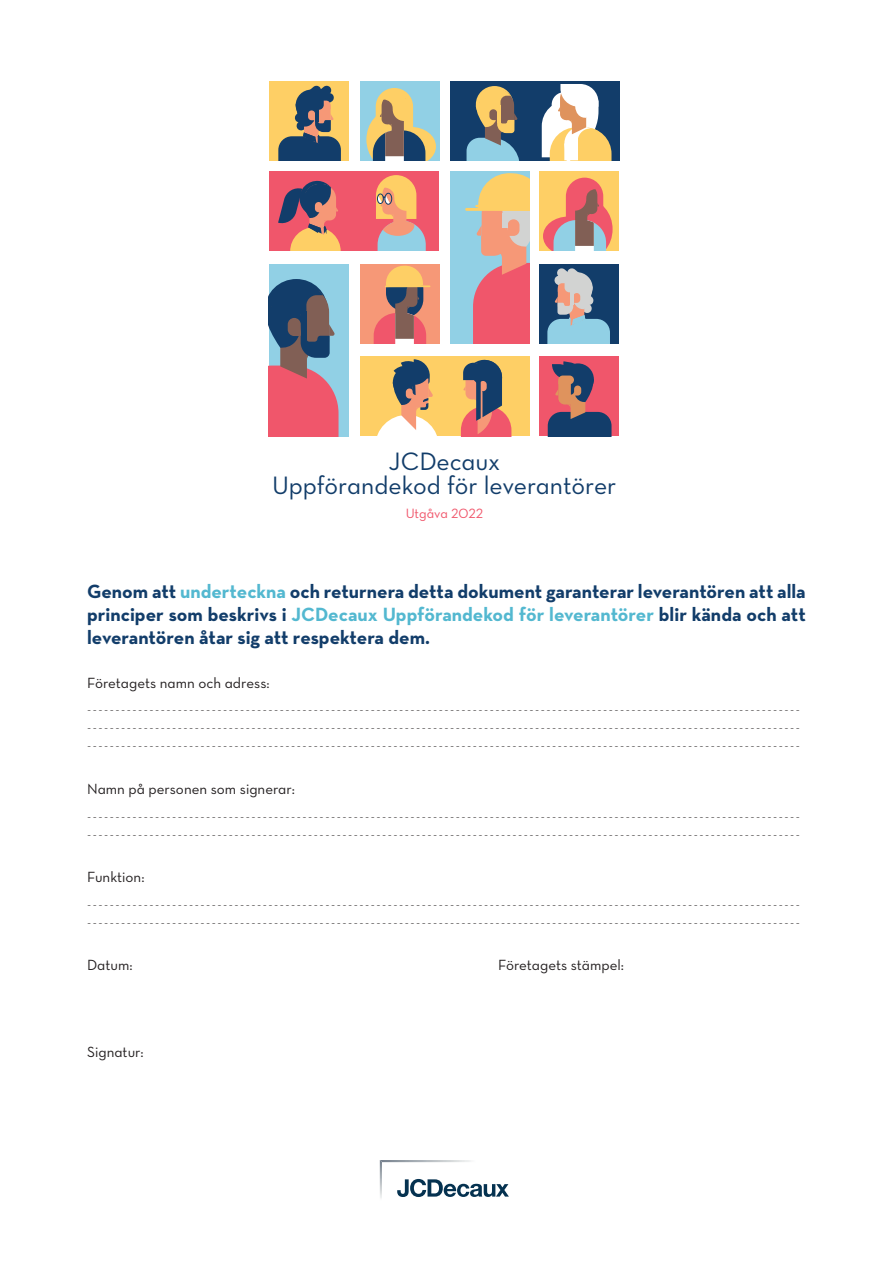
<style>
.page{position:relative;width:893px;height:1263px;background:#fff}
.page>*{position:absolute;margin:0;border:0;box-sizing:border-box;transform-origin:0 0}
.t1{font:25.65px/23.9px "Neutra Text Book Alt";color:#123d6a;text-align:center}
.t2{font:700 19.5px/23.4px "Neutra Text";color:#123d6a;text-align:justify}
.t3{font:300 15px/18px "Neutra Text";color:#231f20}
.t4{font:15px "Neutra Text Book Alt";color:#231f20}
.t5{font:13.65px "Neutra Text Book Alt";color:#f0566b}
.s1{color:#53b8d0}
</style>
<div class="page">
<div style="left:270px;top:171px;width:169px;height:80px;background:#f0566b"></div>
<div style="left:450px;top:171px;width:79px;height:173px;background:#91d0e5"></div>
<div style="left:539px;top:264px;width:80px;height:79px;background:#123d6a"></div>
<div style="left:360px;top:264px;width:79px;height:79px;background:#f69877"></div>
<svg style="left:278px;top:180px;width:63px;height:71px"></svg>
<svg style="left:376px;top:175px;width:50px;height:76px"></svg>
<svg style="left:547px;top:268px;width:63px;height:75px"></svg>
<div style="left:540px;top:171px;width:79px;height:80px;background:#fecf65"></div>
<svg style="left:543px;top:178px;width:70px;height:73px"></svg>
<div style="left:270px;top:81px;width:79px;height:80px;background:#fecf65"></div>
<svg style="left:278px;top:85px;width:63px;height:76px"></svg>
<div style="left:360px;top:81px;width:79px;height:80px;background:#91d0e5"></div>
<svg style="left:366px;top:88px;width:70px;height:73px"></svg>
<svg style="left:465px;top:173px;width:64px;height:171px"></svg>
<div style="left:269px;top:264px;width:79px;height:173px;background:#91d0e5"></div>
<div style="left:539px;top:357px;width:80px;height:79px;background:#f0566b"></div>
<svg style="left:548px;top:361px;width:63px;height:75px"></svg>
<div style="left:450px;top:81px;width:170px;height:79px;background:#123d6a"></div>
<svg style="left:542px;top:84px;width:69px;height:76px"></svg>
<svg style="left:467px;top:86px;width:52px;height:74px"></svg>
<svg style="left:269px;top:279px;width:69px;height:157px"></svg>
<div style="left:360px;top:357px;width:169px;height:79px;background:#fecf65"></div>
<svg style="left:461px;top:359px;width:50px;height:77px"></svg>
<svg style="left:377px;top:359px;width:60px;height:77px"></svg>
<svg style="left:374px;top:265px;width:52px;height:78px"></svg>
<hr style="left:385px;top:285px;width:45px;height:2px;background:#fecf65">
<svg style="left:397px;top:1179px;width:112px;height:18px"></svg>
<h1 class="t1" style="left:272px;top:449px;width:346px">JCDecaux<br>Uppförandekod för leverantörer</h1>
<p class="t5" style="left:406px;top:505px;width:79px">Utgåva 2022</p>
<h2 class="t2" style="left:87px;top:579px;width:720px">Genom att <span class="s1">underteckna</span> och returnera detta dokument garanterar leverantören att alla principer som beskrivs i <span class="s1">JCDecaux Uppförandekod för leverantörer</span> blir kända och att leverantören åtar sig att respektera dem.</h2>
<p class="t4" style="left:87px;top:674px;width:184px">Företagets namn och adress:</p>
<p class="t3" style="left:87px;top:700px;width:714px;text-align:justify">------------------------------------------------------------------------------------------------------------------------------ ------------------------------------------------------------------------------------------------------------------------------ ------------------------------------------------------------------------------------------------------------------------------</p>
<p class="t4" style="left:87px;top:780px;width:209px">Namn på personen som signerar:</p>
<p class="t3" style="left:87px;top:806px;width:714px">------------------------------------------------------------------------------------------------------------------------------ ------------------------------------------------------------------------------------------------------------------------------</p>
<p class="t4" style="left:87px;top:868px;width:59px">Funktion:</p>
<p class="t3" style="left:87px;top:894px;width:714px">------------------------------------------------------------------------------------------------------------------------------ ------------------------------------------------------------------------------------------------------------------------------</p>
<p class="t4" style="left:87px;top:956px;width:47px">Datum:</p>
<p class="t4" style="left:498px;top:956px;width:127px">Företagets stämpel:</p>
<p class="t4" style="left:87px;top:1043px;width:58px">Signatur:</p>
</div>
